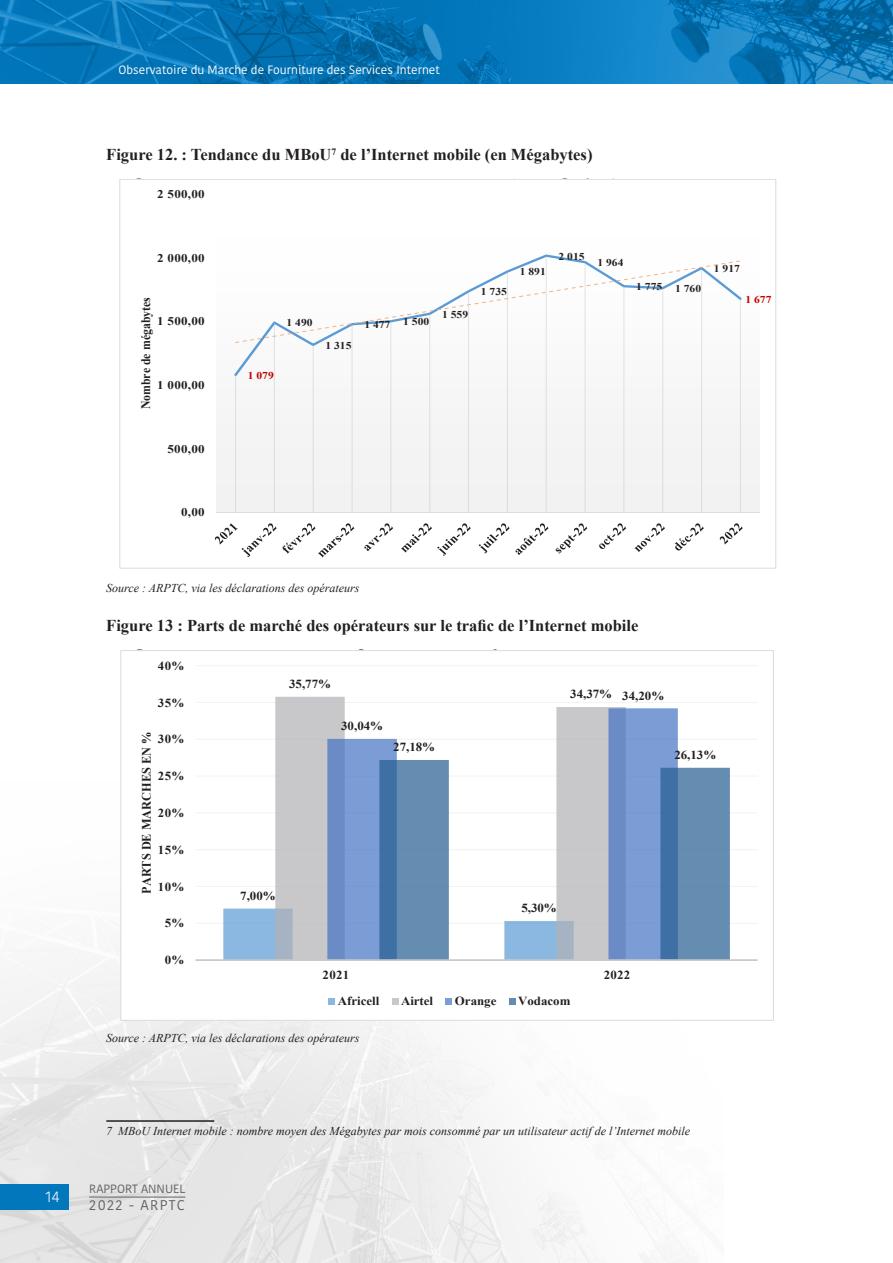
<style>
.page{position:relative;width:893px;height:1263px;background:#fff}
.page>*{position:absolute;margin:0;border:0;box-sizing:border-box;transform-origin:0 0}
.Tableu_titre{font:700 16.5px "Times New Roman";color:#231f20}
.t1{font:300 15px "Kohinoor Latin";color:#fff}
.t2{font:14.1px "Kohinoor Latin";letter-spacing:.1em;color:#636366}
.t3{font:700 13.05px "Times New Roman";color:#231f20;scale:.91 1}
.t4{font:700 12.9px "Times New Roman";color:#231f20;scale:.95 1}
.t5{font:700 12.3px "Times New Roman";color:#231f20;scale:1.05 1}
.BAS_DE_PAGE{font:italic 12px "Times New Roman";color:#231f20}
.SOURCE_8{font:italic 12px "Times New Roman";color:#231f20}
.t6{font:12px "Kohinoor Latin";color:#fff}
.t7{font:12px "Kohinoor Latin";color:#636366}
.t8{font:700 11.85px "Times New Roman";letter-spacing:.02em;color:#231f20;scale:1.1 1}
.t9{font:700 10.5px "Times New Roman";letter-spacing:.005em;color:#231f20;scale:1.1 1}
.t10{font:700 10.5px "Times New Roman";letter-spacing:.005em;color:#c00000;scale:1.1 1}
</style>
<div class="page">
<img style="left:0;top:957px;width:676px;height:306px">
<img style="left:0;top:0;width:893px;height:84px">
<div style="left:0;top:1184px;width:68px;height:26px;background:#0277bc"></div>
<hr style="left:89px;top:1197px;width:96px;height:1px;background:#636366">
<div style="left:216px;top:194px;width:544px;height:318px;background:#f6f6f6"></div>
<hr style="left:216px;top:512px;width:544px;height:1px;background:#dcdddf">
<hr style="left:235px;top:375px;width:1px;height:137px;background:#dfdfe0">
<hr style="left:274px;top:323px;width:1px;height:189px;background:#dfdfe1">
<hr style="left:313px;top:345px;width:1px;height:167px;background:#e4e4e5">
<hr style="left:352px;top:324px;width:1px;height:188px;background:#e6e6e7">
<hr style="left:390px;top:321px;width:1px;height:191px;background:#e5e5e6">
<hr style="left:429px;top:314px;width:1px;height:198px;background:#e3e3e4">
<hr style="left:468px;top:291px;width:1px;height:221px;background:#dedfe0">
<hr style="left:507px;top:272px;width:1px;height:240px;background:#dfdfe0">
<hr style="left:546px;top:256px;width:1px;height:256px;background:#e3e3e4">
<hr style="left:585px;top:262px;width:1px;height:250px;background:#e6e6e7">
<hr style="left:623px;top:286px;width:1px;height:226px;background:#e6e6e7">
<hr style="left:662px;top:288px;width:1px;height:224px;background:#e3e3e4">
<hr style="left:701px;top:268px;width:1px;height:244px;background:#dfdfe0">
<hr style="left:740px;top:299px;width:1px;height:213px;background:#dedfe0">
<svg style="left:235px;top:260px;width:507px;height:84px"></svg>
<svg style="left:215px;top:523px;width:62px;height:34px"></svg>
<svg style="left:283px;top:523px;width:71px;height:34px"></svg>
<svg style="left:364px;top:523px;width:29px;height:28px"></svg>
<svg style="left:401px;top:523px;width:70px;height:33px"></svg>
<svg style="left:479px;top:523px;width:31px;height:30px"></svg>
<svg style="left:516px;top:523px;width:32px;height:32px"></svg>
<svg style="left:556px;top:523px;width:31px;height:31px"></svg>
<svg style="left:599px;top:523px;width:27px;height:26px"></svg>
<svg style="left:634px;top:523px;width:31px;height:29px"></svg>
<svg style="left:675px;top:523px;width:29px;height:28px"></svg>
<svg style="left:720px;top:523px;width:23px;height:21px"></svg>
<div style="left:121px;top:651px;width:652px;height:369px;background:#fff"></div>
<hr style="left:196px;top:923px;width:562px;height:1px;background:#f2f3f4">
<hr style="left:196px;top:886px;width:562px;height:1px;background:#f2f3f4">
<hr style="left:196px;top:849px;width:562px;height:1px;background:#f2f3f4">
<hr style="left:196px;top:812px;width:562px;height:1px;background:#f2f3f4">
<hr style="left:196px;top:775px;width:562px;height:1px;background:#f2f3f4">
<hr style="left:196px;top:739px;width:562px;height:1px;background:#f2f3f4">
<hr style="left:196px;top:702px;width:562px;height:1px;background:#f2f3f4">
<hr style="left:196px;top:665px;width:562px;height:1px;background:#f2f3f4">
<div style="left:223px;top:908px;width:52px;height:51px;background:#8bb8e1"></div>
<svg style="left:275px;top:697px;width:351px;height:262px;fill:#c8c8cb"></svg>
<svg style="left:327px;top:708px;width:351px;height:251px"></svg>
<svg style="left:379px;top:760px;width:351px;height:199px"></svg>
<hr style="left:196px;top:959px;width:562px;height:2px;background:#c7c8ca">
<svg style="left:329px;top:998px;width:6px;height:6px"></svg>
<svg style="left:392px;top:998px;width:6px;height:6px"></svg>
<svg style="left:446px;top:998px;width:6px;height:6px"></svg>
<svg style="left:509px;top:998px;width:6px;height:6px"></svg>
<hr style="left:106px;top:1120px;width:108px;height:2px;background:#231f20">
<p class="t6" style="left:119px;top:63px;width:323px">Observatoire du Marche de Fourniture des Services Internet</p>
<p class="Tableu_titre" style="left:106px;top:143px;width:488px">Figure 12. : Tendance du MBoU<sup>7</sup> de l’Internet mobile (en Mégabytes)</p>
<p class="t8" style="left:157px;top:185px;width:45px">2 500,00</p>
<p class="t8" style="left:157px;top:249px;width:45px">2 000,00</p>
<p class="t3" style="left:136px;top:409px;width:125px;rotate:-90deg">Nombre de mégabytes</p>
<p class="t8" style="left:157px;top:313px;width:45px">1 500,00</p>
<p class="t8" style="left:157px;top:376px;width:45px">1 000,00</p>
<p class="t8" style="left:168px;top:440px;width:35px">500,00</p>
<p class="t8" style="left:181px;top:504px;width:23px">0,00</p>
<p class="t9" style="left:287px;top:315px;width:25px">1 490</p>
<p class="t10" style="left:248px;top:368px;width:25px">1 079</p>
<p class="t9" style="left:325px;top:338px;width:25px">1 315</p>
<p class="t9" style="left:364px;top:315px;width:61px">1 477 1 500</p>
<p class="t9" style="left:442px;top:306px;width:25px">1 559</p>
<p class="t9" style="left:481px;top:284px;width:25px">1 735</p>
<p class="t9" style="left:520px;top:264px;width:25px">1 891</p>
<p class="t9" style="left:559px;top:248px;width:25px">2 015</p>
<p class="t9" style="left:597px;top:255px;width:25px">1 964</p>
<p class="t9" style="left:636px;top:280px;width:61px">1 775 1 760</p>
<p class="t9" style="left:714px;top:261px;width:25px">1 917</p>
<p class="t10" style="left:745px;top:292px;width:25px">1 677</p>
<p class="SOURCE_8" style="left:106px;top:579px;width:255px">Source : ARPTC, via les déclarations des opérateurs</p>
<p class="Tableu_titre" style="left:106px;top:614px;width:534px">Figure 13 : Parts de marché des opérateurs sur le trafic de l’Internet mobile</p>
<p class="t5" style="left:158px;top:657px;width:27px">40%</p>
<p class="t5" style="left:158px;top:693px;width:27px">35%</p>
<p class="t5" style="left:289px;top:675px;width:41px">35,77%</p>
<p class="t5" style="left:570px;top:685px;width:41px">34,37%</p>
<p class="t5" style="left:622px;top:686px;width:41px">34,20%</p>
<p class="t4" style="left:137px;top:894px;width:172px;rotate:-90deg">PARTS DE MARCHES EN %</p>
<p class="t5" style="left:158px;top:730px;width:27px">30%</p>
<p class="t5" style="left:158px;top:767px;width:27px">25%</p>
<p class="t5" style="left:158px;top:804px;width:27px">20%</p>
<p class="t5" style="left:158px;top:841px;width:27px">15%</p>
<p class="t5" style="left:158px;top:877px;width:27px">10%</p>
<p class="t5" style="left:165px;top:914px;width:20px">5%</p>
<p class="t5" style="left:165px;top:951px;width:20px">0%</p>
<p class="t5" style="left:341px;top:717px;width:41px">30,04%</p>
<p class="t5" style="left:393px;top:738px;width:41px">27,18%</p>
<p class="t5" style="left:240px;top:887px;width:35px">7,00%</p>
<p class="t5" style="left:521px;top:899px;width:35px">5,30%</p>
<p class="t5" style="left:323px;top:966px;width:27px">2021</p>
<p class="t5" style="left:604px;top:966px;width:27px">2022</p>
<p class="t5" style="left:338px;top:992px;width:41px">Africell</p>
<p class="t5" style="left:401px;top:992px;width:32px">Airtel</p>
<p class="t5" style="left:455px;top:992px;width:41px">Orange</p>
<p class="t5" style="left:518px;top:992px;width:51px">Vodacom</p>
<p class="SOURCE_8" style="left:106px;top:1030px;width:255px">Source : ARPTC, via les déclarations des opérateurs</p>
<p class="t5" style="left:674px;top:746px;width:41px">26,13%</p>
<p class="t1" style="left:46px;top:1187px;width:15px">14</p>
<p class="BAS_DE_PAGE" style="left:106px;top:1123px;width:585px">7 MBoU Internet mobile : nombre moyen des Mégabytes par mois consommé par un utilisateur actif de l’Internet mobile</p>
<p class="t7" style="left:89px;top:1181px;width:98px">RAPPORT ANNUEL</p>
<p class="t2" style="left:89px;top:1196px;width:97px">2022 - ARPTC</p>
</div>
